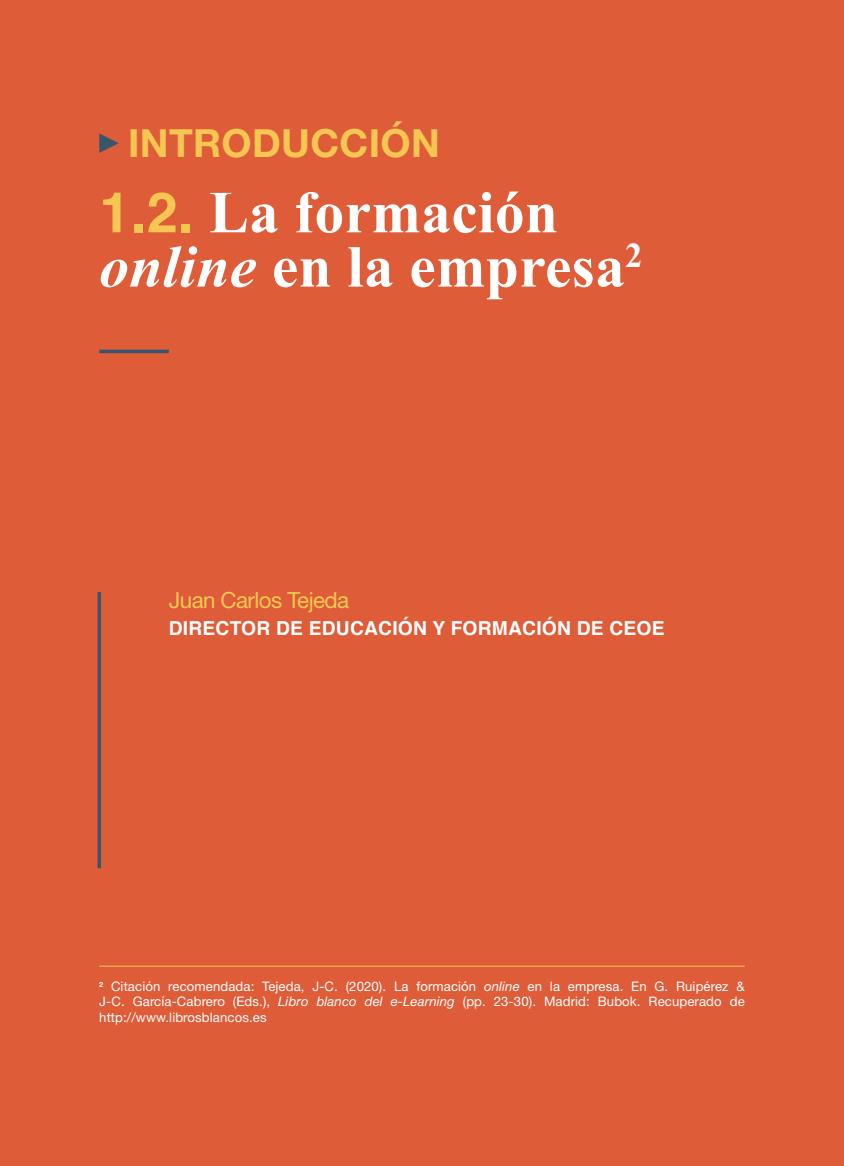
<style>
.page{position:relative;width:844px;height:1166px;background:#fff}
.page>*{position:absolute;margin:0;border:0;box-sizing:border-box;transform-origin:0 0}
.t1{font:700 59.5px/54.2px "Times New Roman";letter-spacing:.005em;color:#fff}
.t2{font:700 38.85px "Helvetica Neue LT Std";letter-spacing:.01em;color:#f5c752}
.t3{font:22.4px "Helvetica Neue LT Std";letter-spacing:-.025em;color:#f5c752}
.t4{font:700 19.25px "Helvetica";letter-spacing:.01em;color:#fff}
.t5{font:13.12px/15.8px "Helvetica Neue LT Std";letter-spacing:.01em;color:#fff;text-align:justify}
.s1{font-family:"Helvetica";font-size:56px;color:#f5c752}
.s2{font-style:italic}
</style>
<div class="page">
<div style="left:0;top:0;width:843px;height:1166px;background:#de5c38"></div>
<svg style="left:97px;top:592px;width:4px;height:276px"></svg>
<hr style="left:99px;top:350px;width:70px;height:3px;background:#35566b">
<svg style="left:99px;top:133px;width:20px;height:20px"></svg>
<hr style="left:99px;top:966px;width:645px;height:1px;background:#f5c752">
<h2 class="t2" style="left:128px;top:119px;width:313px">INTRODUCCIÓN</h2>
<h1 class="t1" style="left:99px;top:185px;width:544px"><span class="s1">1.2.</span> La formación <span class="s2">online</span> en la empresa<sup>2</sup></h1>
<h3 class="t3" style="left:169px;top:586px;width:182px">Juan Carlos Tejeda</h3>
<h3 class="t4" style="left:169px;top:620px;width:497px">DIRECTOR DE EDUCACIÓN Y FORMACIÓN DE CEOE</h3>
<p class="t5" style="left:99px;top:978px;width:646px"><sup>2</sup> Citación recomendada: Tejeda, J-C. (2020). La formación <span class="s2">online</span> en la empresa. En G. Ruipérez &amp; J-C. García-Cabrero (Eds.), <span class="s2">Libro blanco del e-Learning</span> (pp. 23-30). Madrid: Bubok. Recuperado de http://www.librosblancos.es</p>
</div>
